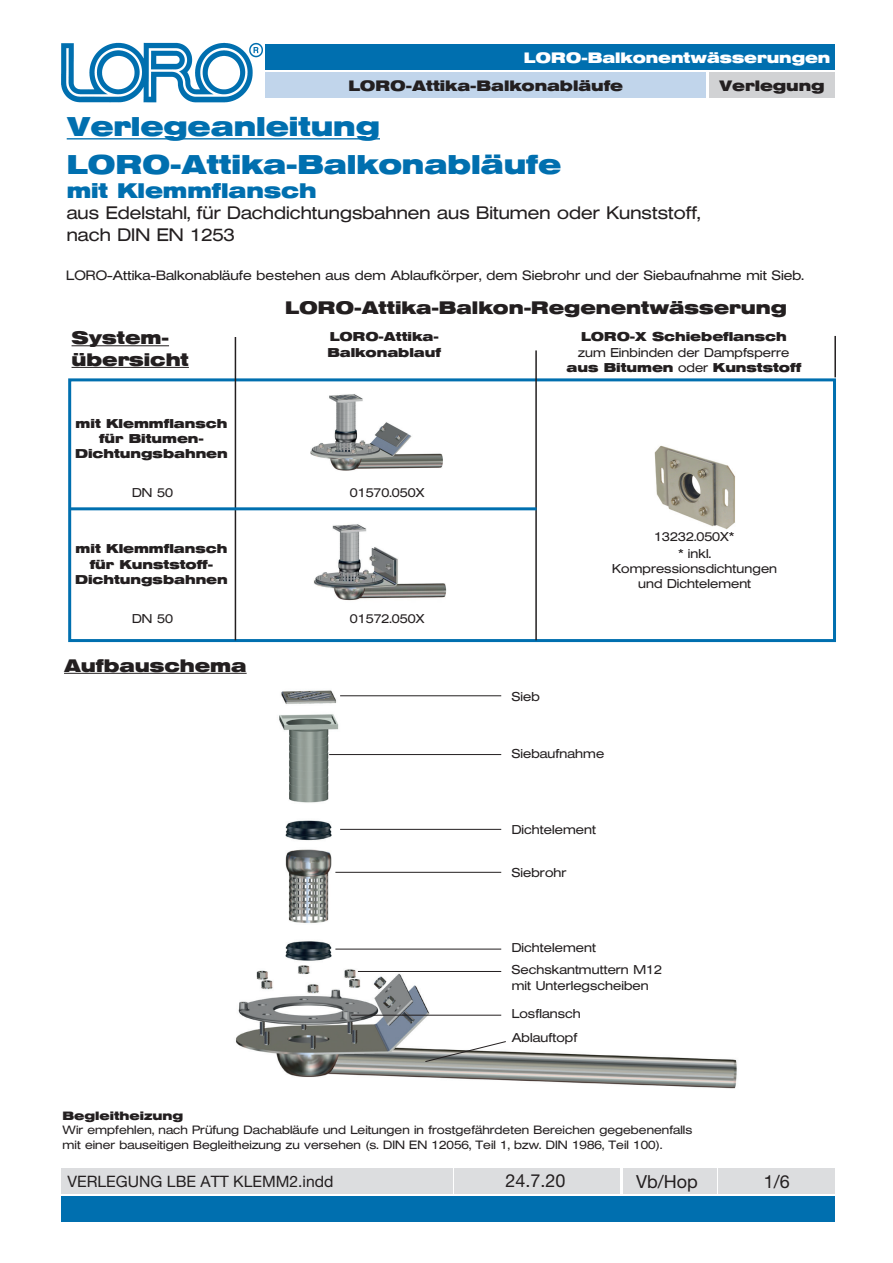
<style>
.page{position:relative;width:893px;height:1263px;background:#fff}
.page>*{position:absolute;margin:0;border:0;box-sizing:border-box;transform-origin:0 0}
.t1{font:700 27px/37.5px "Helvetica Extended BQ";color:#006faf}
.t2{font:700 21px "Helvetica Extended BQ";color:#006faf}
.t3{font:300 18px/21.6px "Helvetica Extended BQ";color:#231f20}
.t4{font:700 18px/21.6px "Helvetica Extended BQ";color:#231f20}
.t5{font:18px "Helvetica Neue LT Std";color:#231f20}
.t6{font:15.75px "Helvetica Neue LT Std";color:#231f20}
.t7{font:700 15px "Helvetica Extended BQ";color:#231f20}
.t8{font:700 15px "Helvetica Extended BQ";color:#fff}
.t9{font:300 13.5px "Helvetica Extended BQ";color:#231f20}
.t10{font:300 12.75px/15.3px "Helvetica Extended BQ";color:#231f20;text-align:center}
.t11{font:700 12.75px/15.3px "Helvetica Extended BQ";color:#231f20;text-align:center}
.t12{font:300 12px/14.4px "Helvetica Extended BQ";color:#231f20}
.t13{font:700 12px "Helvetica Extended BQ";color:#231f20}
.s1{font-weight:700}
</style>
<div class="page">
<img style="left:61px;top:42px;width:202px;height:61px">
<div style="left:266px;top:45px;width:569px;height:25px;background:#006faf"></div>
<div style="left:709px;top:72px;width:126px;height:26px;background:#d1d2d4"></div>
<div style="left:266px;top:72px;width:440px;height:26px;background:#c1d5eb"></div>
<div style="left:61px;top:1196px;width:774px;height:26px;background:#006faf"></div>
<div style="left:61px;top:1168px;width:391px;height:25px;background:#dcdddf"></div>
<div style="left:454px;top:1168px;width:166px;height:25px;background:#dcdddf"></div>
<div style="left:623px;top:1168px;width:93px;height:25px;background:#dcdddf"></div>
<div style="left:719px;top:1168px;width:116px;height:25px;background:#dcdddf"></div>
<div style="left:68px;top:378px;width:768px;height:264px;border:3px solid #006faf"></div>
<hr style="left:67px;top:138px;width:313px;height:1px;background:#006faf">
<hr style="left:64px;top:673px;width:183px;height:1px;background:#231f20">
<img style="left:654px;top:445px;width:81px;height:84px">
<img style="left:313px;top:524px;width:133px;height:77px">
<img style="left:310px;top:394px;width:133px;height:77px">
<hr style="left:834px;top:336px;width:2px;height:41px;background:#231f20">
<hr style="left:535px;top:350px;width:2px;height:290px;background:#231f20">
<hr style="left:235px;top:337px;width:1px;height:303px;background:#231f20">
<hr style="left:72px;top:345px;width:97px;height:1px;background:#231f20">
<hr style="left:72px;top:367px;width:117px;height:1px;background:#231f20">
<hr style="left:70px;top:507px;width:467px;height:3px;background:#006faf">
<img style="left:235px;top:690px;width:502px;height:399px">
<hr style="left:340px;top:695px;width:161px;height:1px;background:#231f20">
<hr style="left:329px;top:754px;width:172px;height:1px;background:#231f20">
<hr style="left:340px;top:829px;width:161px;height:1px;background:#231f20">
<hr style="left:335px;top:949px;width:166px;height:1px;background:#231f20">
<hr style="left:358px;top:971px;width:143px;height:1px;background:#231f20">
<hr style="left:335px;top:872px;width:166px;height:1px;background:#231f20">
<hr style="left:351px;top:1015px;width:150px;height:1px;background:#231f20">
<svg style="left:424px;top:1041px;width:83px;height:21px"></svg>
<p class="t8" style="left:524px;top:49px;width:308px">LORO-Balkonentwässerungen</p>
<p class="t7" style="left:348px;top:77px;width:276px">LORO-Attika-Balkonabläufe</p>
<p class="t7" style="left:719px;top:77px;width:107px">Verlegung</p>
<h1 class="t1" style="left:67px;top:108px;width:496px">Verlegeanleitung<br>LORO-Attika-Balkonabläufe</h1>
<h2 class="t2" style="left:67px;top:178px;width:251px">mit Klemmflansch</h2>
<h3 class="t3" style="left:67px;top:202px;width:635px">aus Edelstahl, für Dachdichtungsbahnen aus Bitumen oder Kunststoff, nach DIN EN 1253</h3>
<p class="t9" style="left:66px;top:267px;width:739px">LORO-Attika-Balkonabläufe bestehen aus dem Ablaufkörper, dem Siebrohr und der Siebaufnahme mit Sieb.</p>
<h3 class="t4" style="left:285px;top:297px;width:503px">LORO-Attika-Balkon-Regenentwässerung</h3>
<h3 class="t4" style="left:72px;top:327px;width:119px">System&shy;übersicht</h3>
<p class="t11" style="left:581px;top:330px;width:207px">LORO-X Schiebeflansch</p>
<p class="t11" style="left:327px;top:330px;width:115px;text-align:left">LORO-Attika-<br>Balkonablauf</p>
<p class="t10" style="left:566px;top:345px;width:236px">zum Einbinden der Dampfsperre <span class="s1">aus Bitumen</span> oder <span class="s1">Kunststoff</span></p>
<p class="t11" style="left:75px;top:416px;width:154px">mit Klemmflansch für Bitumen-<br>Dichtungsbahnen</p>
<p class="t10" style="left:132px;top:486px;width:42px">DN 50</p>
<p class="t10" style="left:350px;top:486px;width:76px">01570.050X</p>
<p class="t11" style="left:75px;top:541px;width:154px">mit Klemmflansch für Kunststoff-<br>Dichtungsbahnen</p>
<p class="t10" style="left:132px;top:611px;width:42px">DN 50</p>
<p class="t10" style="left:350px;top:611px;width:76px">01572.050X</p>
<h3 class="t4" style="left:64px;top:655px;width:184px">Aufbauschema</h3>
<p class="t10" style="left:654px;top:528px;width:81px;line-height:17px">13232.050X* * inkl.</p>
<p class="t10" style="left:612px;top:561px;width:166px">Kompressionsdichtungen und Dichtelement</p>
<p class="t10" style="left:512px;top:689px;width:30px">Sieb</p>
<p class="t10" style="left:512px;top:746px;width:94px">Siebaufnahme</p>
<p class="t10" style="left:512px;top:822px;width:86px">Dichtelement</p>
<p class="t10" style="left:512px;top:865px;width:56px">Siebrohr</p>
<p class="t10" style="left:512px;top:940px;width:86px">Dichtelement</p>
<p class="t10" style="left:512px;top:962px;width:152px;text-align:left">Sechskantmuttern M12 mit Unterlegscheiben</p>
<p class="t10" style="left:512px;top:1002px;width:71px;line-height:23.9px;text-align:left">Losflansch<br>Ablauftopf</p>
<p class="t13" style="left:63px;top:1109px;width:122px">Begleitheizung</p>
<p class="t12" style="left:63px;top:1123px;width:631px">Wir empfehlen, nach Prüfung Dachabläufe und Leitungen in frostgefährdeten Bereichen gegebenenfalls mit einer bauseitigen Begleitheizung zu versehen (s. DIN EN 12056, Teil 1, bzw. DIN 1986, Teil 100).</p>
<p class="t6" style="left:67px;top:1172px;width:268px">VERLEGUNG LBE ATT KLEMM2.indd</p>
<h3 class="t5" style="left:505px;top:1170px;width:62px">24.7.20</h3>
<h3 class="t5" style="left:636px;top:1170px;width:63px">Vb/Hop</h3>
<h3 class="t5" style="left:764px;top:1171px;width:28px">1/6</h3>
</div>
